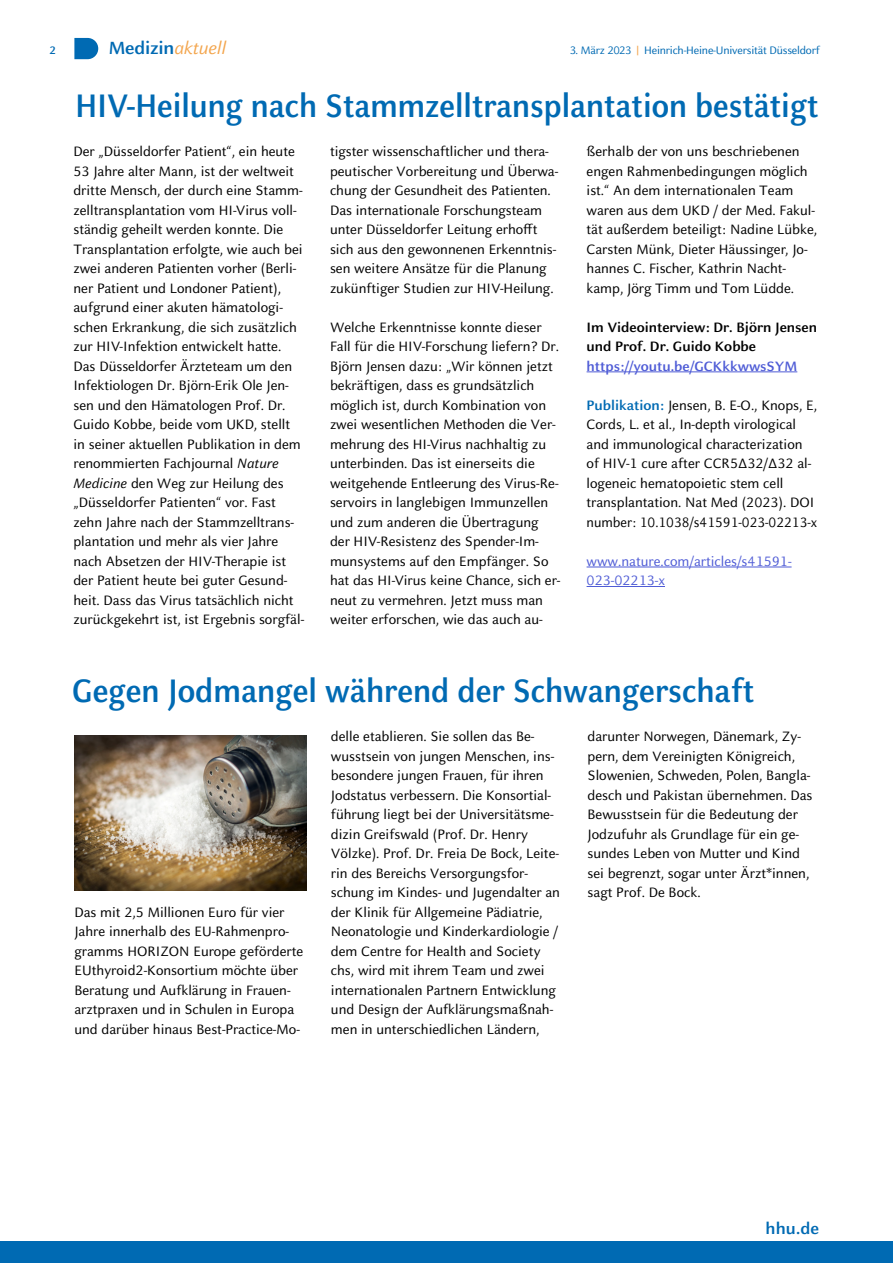
<style>
.page{position:relative;width:893px;height:1263px;background:#fff}
.page>*{position:absolute;margin:0;border:0;box-sizing:border-box;transform-origin:0 0}
.t1{font:700 36px "HHU Celeste Sans";color:#006ab3;scale:.9 1}
.t2{font:700 36px "HHU Celeste Sans";color:#006ab3;scale:.91 1}
.t3{font:700 19.5px "HHU Celeste Sans";letter-spacing:-.01em;color:#006ab3}
.t4{font:700 18px "HHU Celeste Sans";color:#006ab3}
.t5{font:15px/19.5px "HHU Celeste Sans";color:#000}
.t6{font:700 15px/19.5px "HHU Celeste Sans";color:#000}
.t7{font:15px/19.5px "HHU Celeste Sans";color:#4f5cd6}
.t8{font:700 15px "HHU Celeste Sans";color:#4f5cd6}
.t9{font:12px "HHU Celeste Sans";letter-spacing:-.015em;color:#006ab3}
.t10{font:700 12px "HHU Celeste Sans";color:#006ab3}
.s1{font-weight:400;font-style:italic;color:#f3a54d}
.s2{font-weight:700;color:#f3a54d}
.s3{font-style:italic}
.s4{font-weight:700;color:#006ab3}
</style>
<div class="page">
<div style="left:0;top:1242px;width:893px;height:21px;background:#006ab3"></div>
<hr style="left:587px;top:371px;width:210px;height:1px;background:#4f5cd6">
<hr style="left:587px;top:567px;width:205px;height:1px;background:#4f5cd6">
<hr style="left:587px;top:586px;width:78px;height:1px;background:#4f5cd6">
<img style="left:74px;top:735px;width:233px;height:155px">
<svg style="left:74px;top:38px;width:24px;height:21px"></svg>
<p class="t10" style="left:50px;top:42px;width:8px">2</p>
<h2 class="t3" style="left:109px;top:35px;width:119px">Medizin<span class="s1">aktuell</span></h2>
<p class="t9" style="left:570px;top:43px;width:252px">3. März 2023 <span class="s2">|</span> Heinrich-Heine-Universität Düsseldorf</p>
<h1 class="t1" style="left:75px;top:83px;width:827px">HIV-Heilung nach Stammzelltransplantation bestätigt</h1>
<p class="t5" style="left:73px;top:141px;width:232px">Der „Düsseldorfer Patient“, ein heute 53 Jahre alter Mann, ist der weltweit dritte Mensch, der durch eine Stamm&shy;zelltransplantation vom HI-Virus voll&shy;ständig geheilt werden konnte. Die Transplantation erfolgte, wie auch bei zwei anderen Patienten vorher (Berli&shy;ner Patient und Londoner Patient), aufgrund einer akuten hämatologi&shy;schen Erkrankung, die sich zusätzlich zur HIV-Infektion entwickelt hatte.<br>Das Düsseldorfer Ärzteteam um den Infektiologen Dr. Björn-Erik Ole Jen&shy;sen und den Hämatologen Prof. Dr.<br>Guido Kobbe, beide vom UKD, stellt in seiner aktuellen Publikation in dem renommierten Fachjournal <span class="s3">Nature Medicine</span> den Weg zur Heilung des „Düsseldorfer Patienten“ vor. Fast zehn Jahre nach der Stammzelltrans&shy;plantation und mehr als vier Jahre nach Absetzen der HIV-Therapie ist der Patient heute bei guter Gesund&shy;heit. Dass das Virus tatsächlich nicht zurückgekehrt ist, ist Ergebnis sorgfäl-</p>
<p class="t5" style="left:330px;top:141px;width:230px">tigster wissenschaftlicher und thera&shy;peutischer Vorbereitung und Überwa&shy;chung der Gesundheit des Patienten.<br>Das internationale Forschungsteam unter Düsseldorfer Leitung erhofft sich aus den gewonnenen Erkenntnis&shy;sen weitere Ansätze für die Planung zukünftiger Studien zur HIV-Heilung.</p>
<p class="t5" style="left:330px;top:317px;width:232px">Welche Erkenntnisse konnte dieser Fall für die HIV-Forschung liefern? Dr.<br>Björn Jensen dazu: „Wir können jetzt bekräftigen, dass es grundsätzlich möglich ist, durch Kombination von zwei wesentlichen Methoden die Ver&shy;mehrung des HI-Virus nachhaltig zu unterbinden. Das ist einerseits die weitgehende Entleerung des Virus-Re&shy;servoirs in langlebigen Immunzellen und zum anderen die Übertragung der HIV-Resistenz des Spender-Im&shy;munsystems auf den Empfänger. So hat das HI-Virus keine Chance, sich er&shy;neut zu vermehren. Jetzt muss man weiter erforschen, wie das auch au-</p>
<p class="t5" style="left:587px;top:141px;width:232px">ßerhalb der von uns beschriebenen engen Rahmenbedingungen möglich ist.“ An dem internationalen Team waren aus dem UKD / der Med. Fakul&shy;tät außerdem beteiligt: Nadine Lübke, Carsten Münk, Dieter Häussinger, Jo&shy;hannes C. Fischer, Kathrin Nacht&shy;kamp, Jörg Timm und Tom Lüdde.</p>
<p class="t6" style="left:587px;top:317px;width:232px">Im Videointerview: Dr. Björn Jensen und Prof. Dr. Guido Kobbe</p>
<p class="t8" style="left:587px;top:356px;width:212px">https://youtu.be/GCKkkwwsSYM</p>
<p class="t5" style="left:587px;top:395px;width:232px"><span class="s4">Publikation:</span> Jensen, B. E-O., Knops, E, Cords, L. et al., In-depth virological and immunological characterization of HIV-1 cure after CCR5Δ32/Δ32 al&shy;logeneic hematopoietic stem cell transplantation. Nat Med (2023). DOI number: 10.1038/s41591-023-02213-x</p>
<p class="t7" style="left:587px;top:551px;width:207px">www.nature.com/articles/s41591-<br>023-02213-x</p>
<h1 class="t2" style="left:72px;top:668px;width:751px">Gegen Jodmangel während der Schwangerschaft</h1>
<p class="t5" style="left:74px;top:902px;width:230px">Das mit 2,5 Millionen Euro für vier Jahre innerhalb des EU-Rahmenpro&shy;gramms HORIZON Europe geförderte EUthyroid2-Konsortium möchte über Beratung und Aufklärung in Frauen&shy;arztpraxen und in Schulen in Europa und darüber hinaus Best-Practice-Mo-</p>
<p class="t5" style="left:331px;top:726px;width:231px">delle etablieren. Sie sollen das Be&shy;wusstsein von jungen Menschen, ins&shy;besondere jungen Frauen, für ihren Jodstatus verbessern. Die Konsortial&shy;führung liegt bei der Universitätsme&shy;dizin Greifswald (Prof. Dr. Henry Völzke). Prof. Dr. Freia De Bock, Leite&shy;rin des Bereichs Versorgungsfor&shy;schung im Kindes- und Jugendalter an der Klinik für Allgemeine Pädiatrie, Neonatologie und Kinderkardiologie / dem Centre for Health and Society chs, wird mit ihrem Team und zwei internationalen Partnern Entwicklung und Design der Aufklärungsmaßnah&shy;men in unterschiedlichen Ländern,</p>
<p class="t5" style="left:587px;top:726px;width:227px">darunter Norwegen, Dänemark, Zy&shy;pern, dem Vereinigten Königreich, Slowenien, Schweden, Polen, Bangla&shy;desch und Pakistan übernehmen. Das Bewusstsein für die Bedeutung der Jodzufuhr als Grundlage für ein ge&shy;sundes Leben von Mutter und Kind sei begrenzt, sogar unter Ärzt*innen, sagt Prof. De Bock.</p>
<p class="t4" style="left:765px;top:1217px;width:55px">hhu.de</p>
</div>
